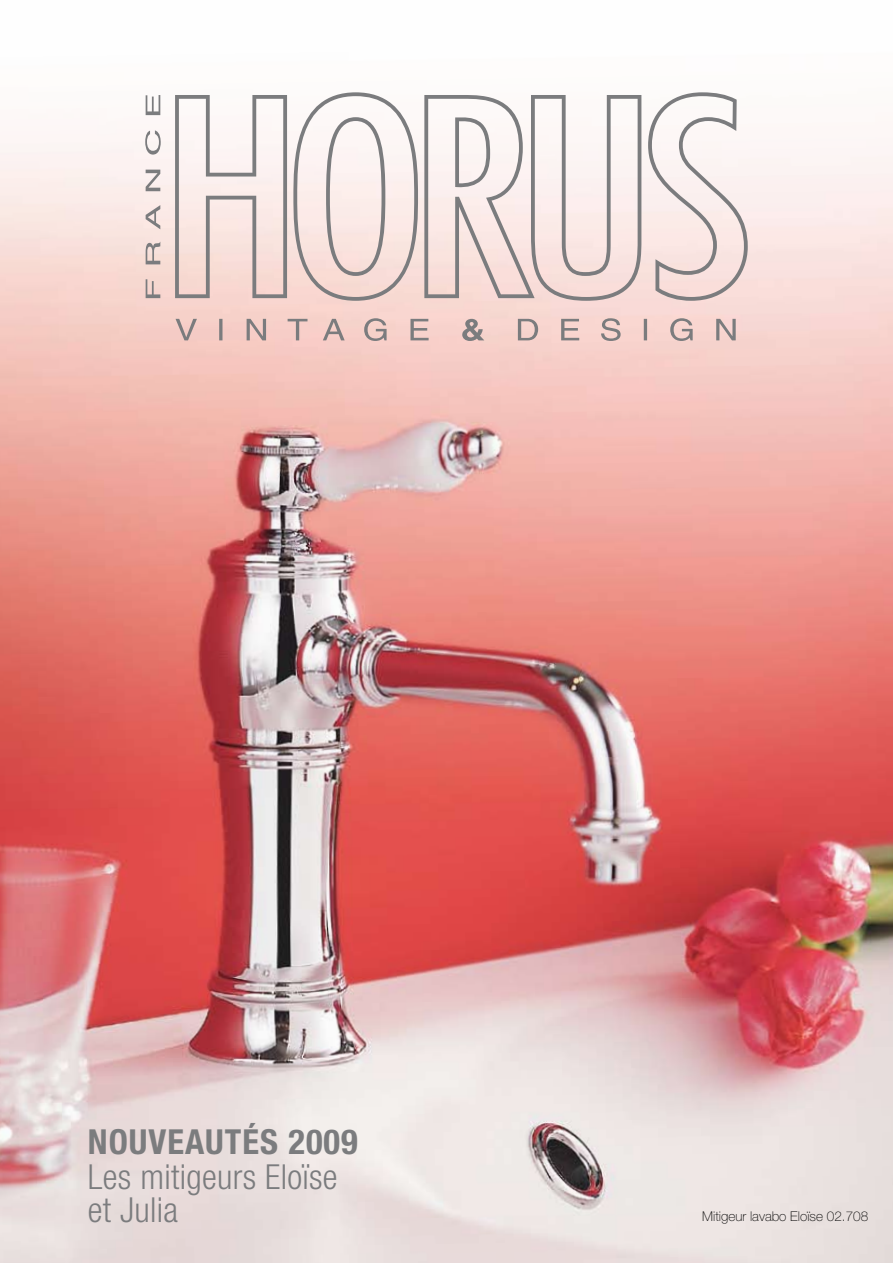
<style>
.page{position:relative;width:893px;height:1263px;background:#fff}
.page>*{position:absolute;margin:0;border:0;box-sizing:border-box;transform-origin:0 0}
.t1{font:300 condensed 34.5px/33px "Helvetica Neue LT Std";letter-spacing:.01em;color:#7b7c7e}
.t2{font:700 condensed 34.5px "Helvetica Neue LT Std";letter-spacing:.03em;color:#7b7c7e}
.t3{font:100 13.5px "Helvetica Neue LT Std";color:#000}
</style>
<div class="page">
<img style="left:0;top:95px;width:893px;height:1168px">
<svg style="left:175px;top:95px;width:112px;height:203px"></svg>
<svg style="left:293px;top:92px;width:125px;height:209px"></svg>
<svg style="left:424px;top:95px;width:217px;height:206px"></svg>
<svg style="left:648px;top:92px;width:100px;height:209px"></svg>
<svg style="left:176px;top:318px;width:560px;height:23px;background:#e0c2bd"></svg>
<svg style="left:146px;top:279px;width:14px;height:19px"></svg>
<svg style="left:146px;top:242px;width:14px;height:22px"></svg>
<svg style="left:146px;top:205px;width:14px;height:24px"></svg>
<svg style="left:146px;top:170px;width:14px;height:21px"></svg>
<svg style="left:145px;top:130px;width:16px;height:25px"></svg>
<svg style="left:146px;top:95px;width:14px;height:20px"></svg>
<h1 class="t2" style="left:88px;top:1120px;width:271px">NOUVEAUTÉS 2009</h1>
<h1 class="t1" style="left:88px;top:1159px;width:251px">Les mitigeurs Eloïse et Julia</h1>
<p class="t3" style="left:702px;top:1208px;width:167px">Mitigeur lavabo Eloïse 02.708</p>
</div>
